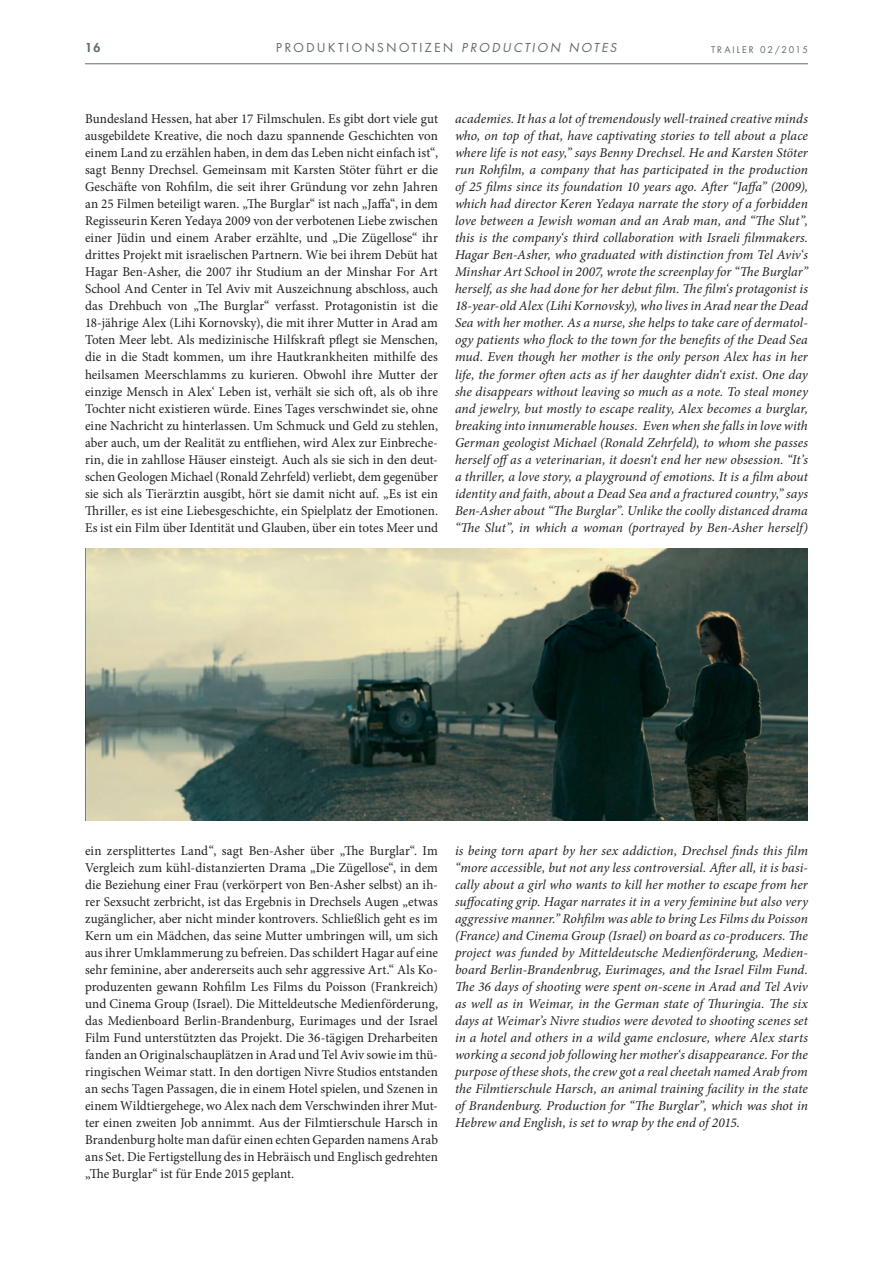
<style>
.page{position:relative;width:893px;height:1263px;background:#fff}
.page>*{position:absolute;margin:0;border:0;box-sizing:border-box;transform-origin:0 0}
.t1{font:13.5px/17px "Minion Pro";color:#231f20;text-align:justify}
.t2{font:italic 13.5px/17px "Minion Pro";letter-spacing:.005em;color:#231f20;text-align:justify}
.t3{font:12px "Futura Std";letter-spacing:.21em;color:#5d6e65}
.t4{font:800 12px "Futura Std";color:#5d6e65}
.t5{font:9px "Futura Std";letter-spacing:.215em;color:#5d6e65}
.s1{font-style:italic}
</style>
<div class="page">
<img style="left:85px;top:549px;width:723px;height:272px">
<hr style="left:85px;top:63px;width:723px;height:1px;background:#5d6e65">
<p class="t4" style="left:85px;top:40px;width:17px">16</p>
<p class="t3" style="left:276px;top:40px;width:342px">PRODUKTIONSNOTIZEN <span class="s1">PRODUCTION NOTES</span></p>
<p class="t5" style="left:711px;top:43px;width:98px">TRAILER 02/2015</p>
<p class="t1" style="left:85px;top:111px;width:354px">Bundesland Hessen, hat aber 17 Filmschulen. Es gibt dort viele gut ausgebildete Kreative, die noch dazu spannende Geschichten von einem Land zu erzählen haben, in dem das Leben nicht einfach ist“, sagt Benny Drechsel. Gemeinsam mit Karsten Stöter führt er die Geschäfte von Rohfilm, die seit ihrer Gründung vor zehn Jahren an 25 Filmen beteiligt waren. „The Burglar“ ist nach „Jaffa“, in dem Regisseurin Keren Yedaya 2009 von der verbotenen Liebe zwischen einer Jüdin und einem Araber erzählte, und „Die Zügellose“ ihr drittes Projekt mit israelischen Partnern. Wie bei ihrem Debüt hat Hagar Ben-Asher, die 2007 ihr Studium an der Minshar For Art School And Center in Tel Aviv mit Auszeichnung abschloss, auch das Drehbuch von „The Burglar“ verfasst. Protagonistin ist die 18-jährige Alex (Lihi Kornovsky), die mit ihrer Mutter in Arad am Toten Meer lebt. Als medizinische Hilfskraft pflegt sie Menschen, die in die Stadt kommen, um ihre Hautkrankheiten mithilfe des heilsamen Meerschlamms zu kurieren. Obwohl ihre Mutter der einzige Mensch in Alex‘ Leben ist, verhält sie sich oft, als ob ihre Tochter nicht existieren würde. Eines Tages verschwindet sie, ohne eine Nachricht zu hinterlassen. Um Schmuck und Geld zu stehlen, aber auch, um der Realität zu entfliehen, wird Alex zur Einbreche&shy;rin, die in zahllose Häuser einsteigt. Auch als sie sich in den deut&shy;schen Geologen Michael (Ronald Zehrfeld) verliebt, dem gegenüber sie sich als Tierärztin ausgibt, hört sie damit nicht auf. „Es ist ein Thriller, es ist eine Liebesgeschichte, ein Spielplatz der Emotionen.<br>Es ist ein Film über Identität und Glauben, über ein totes Meer und</p>
<p class="t2" style="left:455px;top:110px;width:354px">academies. It has a lot of tremendously well-trained creative minds who, on top of that, have captivating stories to tell about a place where life is not easy,” says Benny Drechsel. He and Karsten Stöter run Rohfilm, a company that has participated in the production of 25 films since its foundation 10 years ago. After “Jaffa” (2009), which had director Keren Yedaya narrate the story of a forbidden love between a Jewish woman and an Arab man, and “The Slut”, this is the company‘s third collaboration with Israeli filmmakers.<br>Hagar Ben-Asher, who graduated with distinction from Tel Aviv‘s Minshar Art School in 2007, wrote the screenplay for “The Burglar” herself, as she had done for her debut film. The film‘s protagonist is 18-year-old Alex (Lihi Kornovsky), who lives in Arad near the Dead Sea with her mother. As a nurse, she helps to take care of dermatol&shy;ogy patients who flock to the town for the benefits of the Dead Sea mud. Even though her mother is the only person Alex has in her life, the former often acts as if her daughter didn‘t exist. One day she disappears without leaving so much as a note. To steal money and jewelry, but mostly to escape reality, Alex becomes a burglar, breaking into innumerable houses. Even when she falls in love with German geologist Michael (Ronald Zehrfeld), to whom she passes herself offas a veterinarian, it doesn‘t end her new obsession. “It’s a thriller, a love story, a playground of emotions. It is a film about identity and faith, about a Dead Sea and a fractured country,” says Ben-Asher about “The Burglar”. Unlike the coolly distanced drama “The Slut”, in which a woman (portrayed by Ben-Asher herself)</p>
<p class="t1" style="left:85px;top:842px;width:354px">ein zersplittertes Land“, sagt Ben-Asher über „The Burglar“. Im Vergleich zum kühl-distanzierten Drama „Die Zügellose“, in dem die Beziehung einer Frau (verkörpert von Ben-Asher selbst) an ih&shy;rer Sexsucht zerbricht, ist das Ergebnis in Drechsels Augen „etwas zugänglicher, aber nicht minder kontrovers. Schließlich geht es im Kern um ein Mädchen, das seine Mutter umbringen will, um sich aus ihrer Umklammerung zu befreien. Das schildert Hagar auf eine sehr feminine, aber andererseits auch sehr aggressive Art.“ Als Ko&shy;produzenten gewann Rohfilm Les Films du Poisson (Frankreich) und Cinema Group (Israel). Die Mitteldeutsche Medienförderung, das Medienboard Berlin-Brandenburg, Eurimages und der Israel Film Fund unterstützten das Projekt. Die 36-tägigen Dreharbeiten fanden an Originalschauplätzen in Arad und Tel Aviv sowie im thü&shy;ringischen Weimar statt. In den dortigen Nivre Studios entstanden an sechs Tagen Passagen, die in einem Hotel spielen, und Szenen in einem Wildtiergehege, wo Alex nach dem Verschwinden ihrer Mut&shy;ter einen zweiten Job annimmt. Aus der Filmtierschule Harsch in Brandenburg holte man dafür einen echten Geparden namens Arab ans Set. Die Fertigstellung des in Hebräisch und Englisch gedrehten „The Burglar“ ist für Ende 2015 geplant.</p>
<p class="t2" style="left:455px;top:842px;width:354px">is being torn apart by her sex addiction, Drechsel finds this film “more accessible, but not any less controversial. After all, it is basi&shy;cally about a girl who wants to kill her mother to escape from her suffocating grip. Hagar narrates it in a very feminine but also very aggressive manner.” Rohfilm was able to bring Les Films du Poisson (France) and Cinema Group (Israel) on board as co-producers. The project was funded by Mitteldeutsche Medienförderung, Medien&shy;board Berlin-Brandenbrug, Eurimages, and the Israel Film Fund.<br>The 36 days of shooting were spent on-scene in Arad and Tel Aviv as well as in Weimar, in the German state of Thuringia. The six days at Weimar’s Nivre studios were devoted to shooting scenes set in a hotel and others in a wild game enclosure, where Alex starts working a second job following her mother‘s disappearance. For the purpose of these shots, the crew got a real cheetah named Arab from the Filmtierschule Harsch, an animal training facility in the state of Brandenburg. Production for “The Burglar”, which was shot in Hebrew and English, is set to wrap by the end of 2015.</p>
</div>
